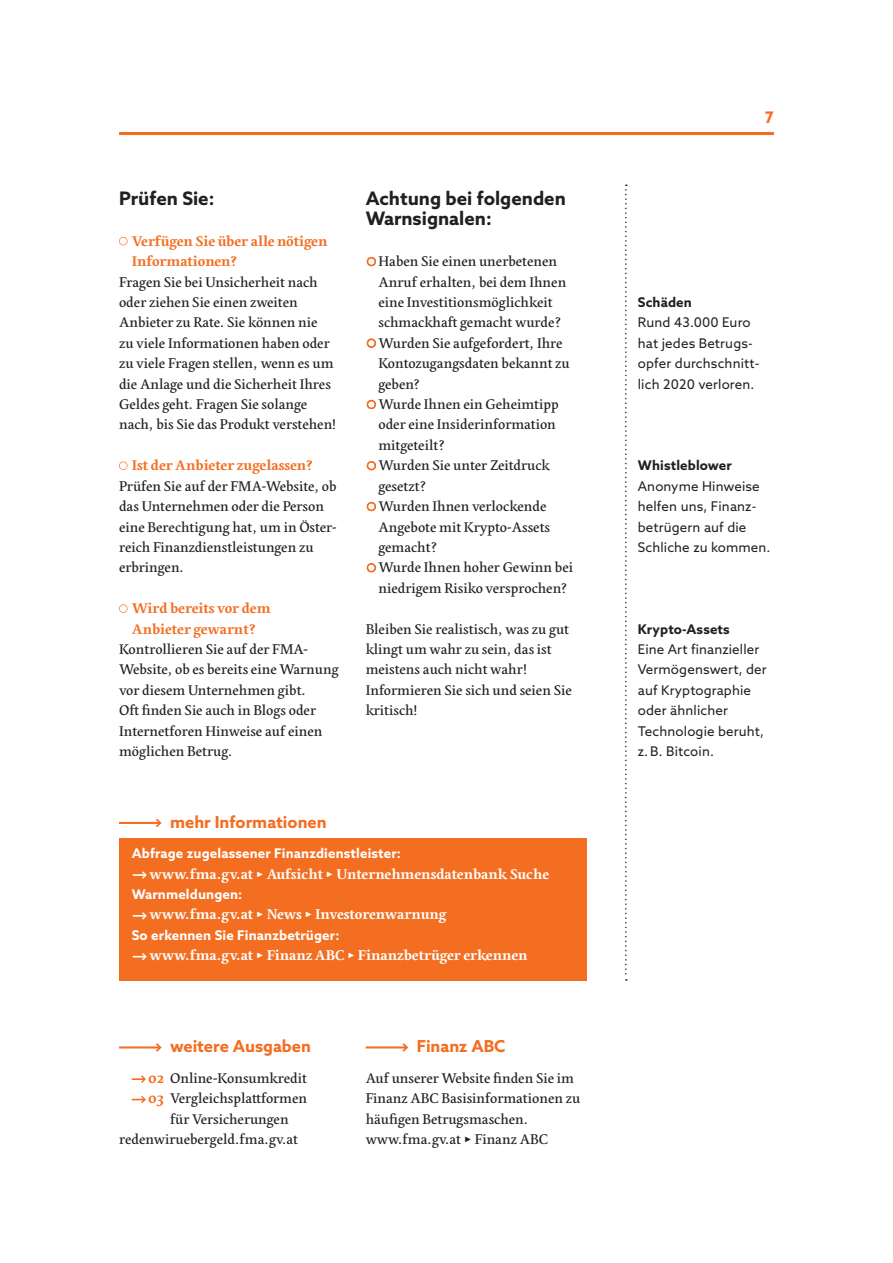
<style>
.page{position:relative;width:893px;height:1263px;background:#fff}
.page>*{position:absolute;margin:0;border:0;box-sizing:border-box;transform-origin:0 0}
.t1{font:700 18.6px/20.4px "Azo Sans";color:#231f20}
.t2{font:700 16.5px "Azo Sans";color:#f36e21}
.t3{font:700 15.9px "Azo Sans";color:#f36e21}
.t4{font:14.7px/20.4px "Edita";color:#231f20}
.t5{font:700 14.7px "Edita";color:#fff}
.t6{font:700 14.7px/20.4px "Edita";color:#f36e21}
.t7{font:13.35px/20.4px "Azo Sans";letter-spacing:.01em;color:#231f20}
.t8{font:700 13.35px "Azo Sans";letter-spacing:.01em;color:#fff}
.t9{font:700 13.35px "Azo Sans";letter-spacing:.01em;color:#231f20}
.s1{font-weight:700;color:#f36e21}
.s2{font-weight:700}
</style>
<div class="page">
<svg style="left:625px;top:185px;width:2px;height:796px"></svg>
<hr style="left:119px;top:132px;width:655px;height:3px;background:#f36e21">
<svg style="left:119px;top:818px;width:43px;height:9px"></svg>
<div style="left:119px;top:838px;width:468px;height:143px;background:#f36e21"></div>
<svg style="left:133px;top:871px;width:14px;height:8px"></svg>
<svg style="left:133px;top:912px;width:14px;height:8px"></svg>
<svg style="left:133px;top:953px;width:14px;height:7px"></svg>
<svg style="left:132px;top:1075px;width:14px;height:8px"></svg>
<svg style="left:132px;top:1096px;width:14px;height:7px"></svg>
<svg style="left:119px;top:1043px;width:43px;height:9px"></svg>
<svg style="left:119px;top:237px;width:9px;height:8px"></svg>
<svg style="left:119px;top:461px;width:9px;height:9px"></svg>
<svg style="left:119px;top:604px;width:9px;height:9px"></svg>
<svg style="left:366px;top:1043px;width:42px;height:9px"></svg>
<p class="t1" style="left:119px;top:188px;width:97px">Prüfen Sie:</p>
<p class="t6" style="left:132px;top:231px;width:197px">Verfügen Sie über alle nötigen<br>Informationen?</p>
<p class="t4" style="left:119px;top:272px;width:219px">Fragen Sie bei Unsicherheit nach oder ziehen Sie einen zweiten Anbieter zu Rate. Sie können nie<br>zu viele Informationen haben oder zu viele Fragen stellen, wenn es um die Anlage und die Sicherheit Ihres Geldes geht. Fragen Sie solange nach, bis Sie das Produkt verstehen!</p>
<p class="t6" style="left:132px;top:456px;width:183px">Ist der Anbieter zugelassen?</p>
<p class="t4" style="left:119px;top:476px;width:219px">Prüfen Sie auf der FMA-Website, ob das Unternehmen oder die Person eine Berechtigung hat, um in Öster&shy;reich Finanzdienstleistungen zu erbringen.</p>
<p class="t6" style="left:132px;top:599px;width:140px">Wird bereits vor dem<br>Anbieter gewarnt?</p>
<p class="t4" style="left:119px;top:640px;width:221px">Kontrollieren Sie auf der FMA--<br>Website, ob es bereits eine Warnung vor diesem Unternehmen gibt.<br>Oft finden Sie auch in Blogs oder<br>Internetforen Hinweise auf einen möglichen Betrug.</p>
<p class="t2" style="left:170px;top:811px;width:158px">mehr Informationen</p>
<p class="t1" style="left:366px;top:188px;width:202px">Achtung bei folgenden<br>Warnsignalen:</p>
<p class="t4" style="left:378px;top:252px;width:196px">Haben Sie einen unerbetenen<br>Anruf erhalten, bei dem Ihnen eine Investitionsmöglichkeit schmackhaft gemacht wurde?<br>Wurden Sie aufgefordert, Ihre<br>Kontozugangsdaten bekannt zu geben?<br>Wurde Ihnen ein Geheimtipp oder eine Insiderinformation mitgeteilt?<br>Wurden Sie unter Zeitdruck gesetzt?<br>Wurden Ihnen verlockende<br>Angebote mit Krypto-Assets gemacht?<br>Wurde Ihnen hoher Gewinn bei niedrigem Risiko versprochen?</p>
<p class="t4" style="left:366px;top:619px;width:208px">Bleiben Sie realistisch, was zu gut klingt um wahr zu sein, das ist meistens auch nicht wahr!<br>Informieren Sie sich und seien Sie kritisch!</p>
<p class="t8" style="left:132px;top:844px;width:271px">Abfrage zugelassener Finanzdienstleister:</p>
<p class="t5" style="left:149px;top:865px;width:401px">www.fma.gv.at △ Aufsicht △ Unternehmensdatenbank Suche</p>
<p class="t8" style="left:132px;top:885px;width:112px">Warnmeldungen:</p>
<p class="t5" style="left:149px;top:906px;width:299px">www.fma.gv.at △ News △ Investorenwarnung</p>
<p class="t8" style="left:132px;top:926px;width:209px">So erkennen Sie Finanzbetrüger:</p>
<p class="t5" style="left:149px;top:947px;width:380px">www.fma.gv.at △ Finanz ABC △ Finanzbetrüger erkennen</p>
<p class="t2" style="left:170px;top:1035px;width:142px">weitere Ausgaben</p>
<p class="t4" style="left:148px;top:1068px;width:160px;text-align:center"><span class="s1">02</span> Online--Konsumkredit<br><span class="s1">03</span> Vergleichsplattformen für Versicherungen</p>
<p class="t4" style="left:119px;top:1129px;width:181px">redenwiruebergeld.fma.gv.at</p>
<p class="t2" style="left:417px;top:1035px;width:90px">Finanz ABC</p>
<p class="t4" style="left:366px;top:1068px;width:216px">Auf unserer Website finden Sie im<br>Finanz ABC Basisinformationen zu häufigen Betrugsmaschen. www.fma.gv.at <span class="s2">△</span> Finanz ABC</p>
<p class="t3" style="left:765px;top:107px;width:11px">7</p>
<p class="t9" style="left:638px;top:293px;width:56px">Schäden</p>
<p class="t7" style="left:638px;top:312px;width:123px">Rund 43.000 Euro hat jedes Betrugs&shy;opfer durchschnitt&shy;lich 2020 verloren.</p>
<p class="t9" style="left:638px;top:457px;width:96px">Whistleblower</p>
<p class="t7" style="left:638px;top:476px;width:134px">Anonyme Hinweise helfen uns, Finanz&shy;betrügern auf die<br>Schliche zu kommen.</p>
<p class="t9" style="left:638px;top:620px;width:93px">Krypto-Assets</p>
<p class="t7" style="left:638px;top:639px;width:130px">Eine Art finanzieller<br>Vermögenswert, der auf Kryptographie oder ähnlicher<br>Technologie beruht, z.B. Bitcoin.</p>
</div>
